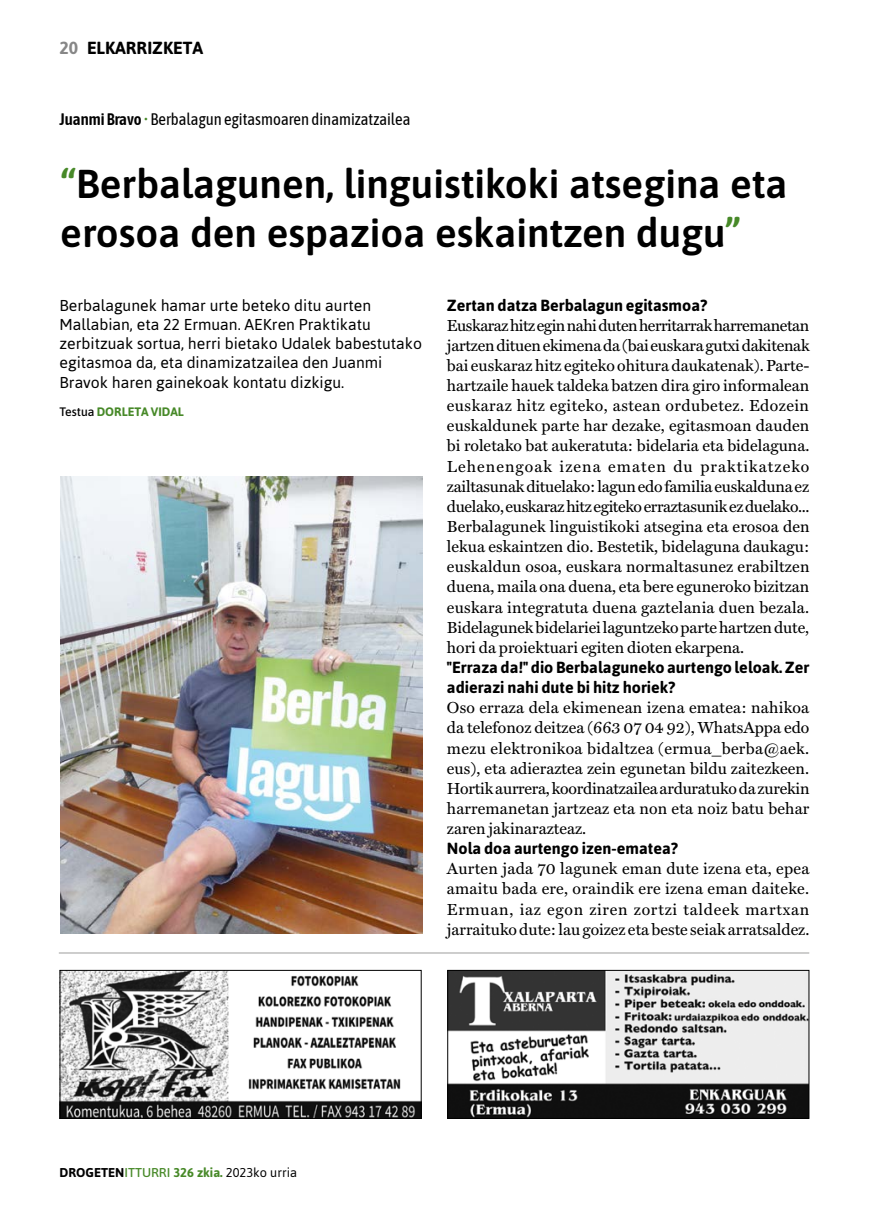
<style>
.page{position:relative;width:869px;height:1216px;background:#fff}
.page>*{position:absolute;margin:0;border:0;box-sizing:border-box;transform-origin:0 0}
.t1{font:600 40.25px/48.3px "Asap";color:#000}
.t2{font:700 17.5px "Asap";color:#000}
.t3{font:16.62px "Asap Condensed";color:#000}
.t4{font:16.1px/20.1px "Miller Text Roman";color:#000;text-align:justify}
.t5{font:700 16.1px/20.1px "Asap";color:#000}
.t6{font:15.75px/19.2px "Asap";color:#000}
.t7{font:12.78px "Asap";color:#000}
.t8{font:700 12.25px "Asap";color:#478928}
.s1{color:#878787}
.s2{font-weight:600}
.s3{color:#478928}
.s4{font-weight:500;color:#000}
.s5{font-weight:700}
.s6{font-weight:500;color:#478928}
.s7{font-weight:700;color:#478928}
</style>
<div class="page">
<img style="left:61px;top:971px;width:358px;height:145px">
<div style="left:59px;top:969px;width:362px;height:149px;border:1px solid #000"></div>
<img style="left:449px;top:971px;width:358px;height:145px">
<div style="left:447px;top:969px;width:362px;height:149px;border:1px solid #000"></div>
<hr style="left:59px;top:952px;width:749px;height:1px;background:#9d9d9c">
<img style="left:60px;top:477px;width:362px;height:456px">
<p class="t2" style="left:60px;top:38px;width:145px"><span class="s1">20</span> ELKARRIZKETA</p>
<p class="t3" style="left:60px;top:107px;width:352px"><span class="s2">Juanmi Bravo</span> <span class="s3">•</span> Berbalagun egitasmoaren dinamizatzailea</p>
<h1 class="t1" style="left:60px;top:158px;width:728px"><span class="s3">“</span>Berbalagunen, linguistikoki atsegina eta erosoa den espazioa eskaintzen dugu<span class="s3">”</span></h1>
<p class="t6" style="left:60px;top:295px;width:364px">Berbalagunek hamar urte beteko ditu aurten Mallabian, eta 22 Ermuan. AEKren Praktikatu zerbitzuak sortua, herri bietako Udalek babestutako egitasmoa da, eta dinamizatzailea den Juanmi Bravok haren gainekoak kontatu dizkigu.</p>
<p class="t8" style="left:59px;top:405px;width:126px"><span class="s4">Testua</span> DORLETA VIDAL</p>
<p class="t5" style="left:446px;top:295px;width:262px">Zertan datza Berbalagun egitasmoa?</p>
<p class="t4" style="left:446px;top:315px;width:364px">Euskaraz hitz egin nahi duten herritarrak harremanetan jartzen dituen ekimena da (bai euskara gutxi dakitenak bai euskaraz hitz egiteko ohitura daukatenak). Parte&shy;hartzaile hauek taldeka batzen dira giro informalean euskaraz hitz egiteko, astean ordubetez. Edozein euskaldunek parte har dezake, egitasmoan dauden bi roletako bat aukeratuta: bidelaria eta bidelaguna.<br>Lehenengoak izena ematen du praktikatzeko zailtasunak dituelako: lagun edo familia euskalduna ez duelako, euskaraz hitz egiteko erraztasunik ez duelako...<br>Berbalagunek linguistikoki atsegina eta erosoa den lekua eskaintzen dio. Bestetik, bidelaguna daukagu: euskaldun osoa, euskara normaltasunez erabiltzen duena, maila ona duena, eta bere eguneroko bizitzan euskara integratuta duena gaztelania duen bezala.<br>Bidelagunek bidelariei laguntzeko parte hartzen dute, hori da proiektuari egiten dioten ekarpena.</p>
<p class="t5" style="left:446px;top:657px;width:364px">"Erraza da!" dio Berbalaguneko aurtengo leloak. Zer adierazi nahi dute bi hitz horiek?</p>
<p class="t4" style="left:446px;top:697px;width:364px">Oso erraza dela ekimenean izena ematea: nahikoa da telefonoz deitzea (663 07 04 92), WhatsAppa edo mezu elektronikoa bidaltzea (ermua_berba@aek. eus), eta adieraztea zein egunetan bildu zaitezkeen.<br>Hortik aurrera, koordinatzailea arduratuko da zurekin harremanetan jartzeaz eta non eta noiz batu behar zaren jakinarazteaz.</p>
<p class="t5" style="left:446px;top:838px;width:232px">Nola doa aurtengo izen-ematea?</p>
<p class="t4" style="left:446px;top:858px;width:364px">Aurten jada 70 lagunek eman dute izena eta, epea amaitu bada ere, oraindik ere izena eman daiteke.<br>Ermuan, iaz egon ziren zortzi taldeek martxan jarraituko dute: lau goizez eta beste seiak arratsaldez.</p>
<p class="t7" style="left:60px;top:1164px;width:239px"><span class="s5">DROGETEN</span><span class="s6">ITTURRI</span> <span class="s7">326 zkia.</span> 2023ko urria</p>
</div>
